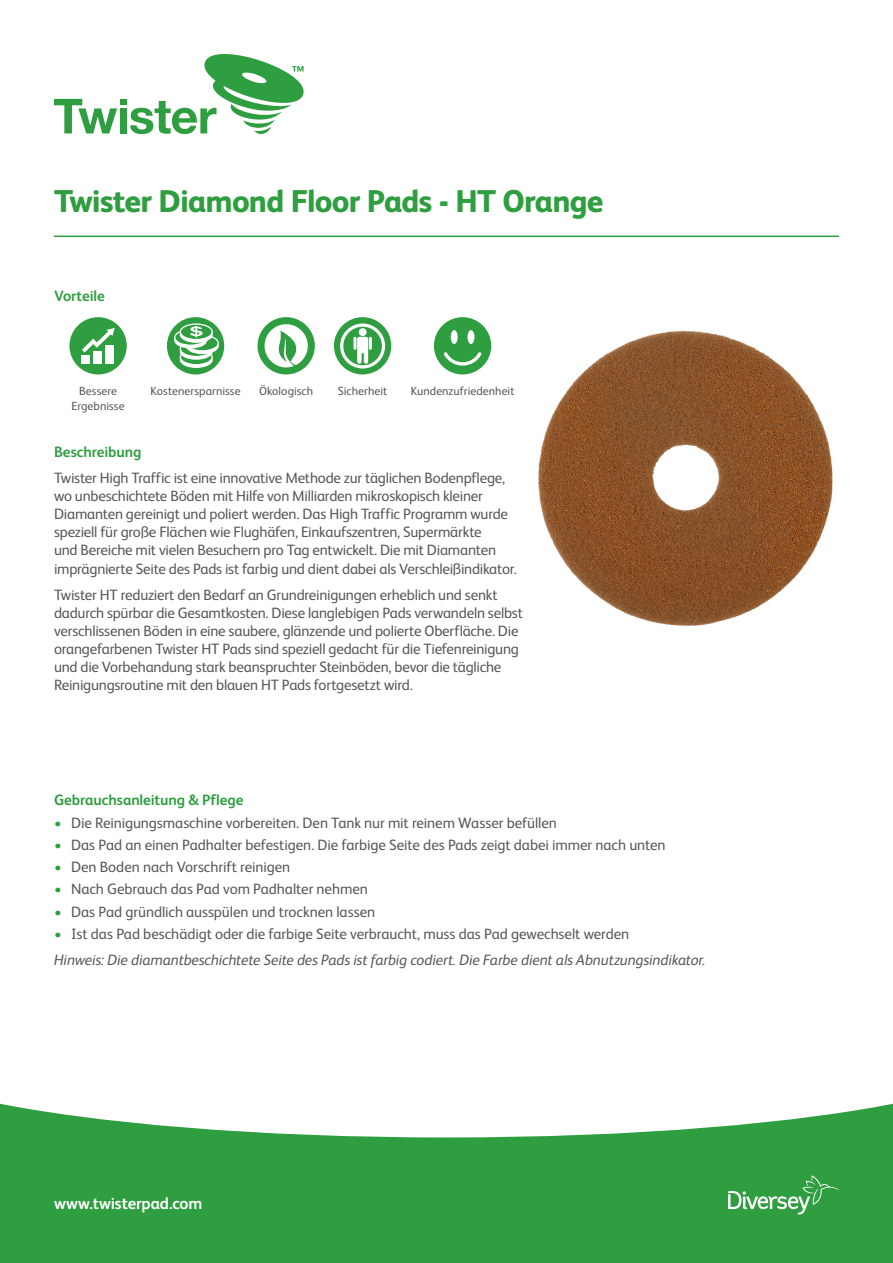
<style>
.page{position:relative;width:893px;height:1263px;background:#fff}
.page>*{position:absolute;margin:0;border:0;box-sizing:border-box;transform-origin:0 0}
.MainHead{font:800 31.5px "FS Albert Pro";letter-spacing:-.025em;color:#2f9e40}
.t1{font:700 16.5px "FS Albert Pro";letter-spacing:-.01em;color:#fff}
.Maintext{font:15px/18px "FS Albert Pro";letter-spacing:-.015em;color:#57585a}
.Maintext-2{font:italic 15px "FS Albert Pro";letter-spacing:-.01em;color:#57585a}
.Subheads{font:700 15px "FS Albert Pro";letter-spacing:-.005em;color:#2f9e40}
.Maintext-3{font:11.85px/14.2px "FS Albert Pro";letter-spacing:.005em;color:#57585a;text-align:center}
.s1{color:#2f9e40}
</style>
<div class="page">
<svg style="left:54px;top:54px;width:250px;height:81px"></svg>
<hr style="left:54px;top:236px;width:785px;height:1px;background:#2f9e40">
<svg style="left:0;top:1103px;width:893px;height:160px;fill:#2f9e40"></svg>
<svg style="left:728px;top:1175px;width:111px;height:39px;background:#4dac5c"></svg>
<div style="left:69px;top:317px;width:58px;height:57px;background:#2f9e40;border-radius:50%"></div>
<svg style="left:82px;top:328px;width:33px;height:24px"></svg>
<div style="left:81px;top:355px;width:9px;height:9px;background:#fff"></div>
<div style="left:93px;top:351px;width:9px;height:13px;background:#fff"></div>
<div style="left:105px;top:345px;width:9px;height:19px;background:#fff"></div>
<div style="left:167px;top:317px;width:57px;height:57px;background:#2f9e40;border-radius:50%"></div>
<svg style="left:174px;top:323px;width:45px;height:45px"></svg>
<svg style="left:257px;top:317px;width:58px;height:57px"></svg>
<div style="left:334px;top:317px;width:57px;height:57px;background:#2f9e40;border-radius:50%"></div>
<svg style="left:340px;top:323px;width:45px;height:45px"></svg>
<div style="left:434px;top:317px;width:57px;height:57px;background:#2f9e40;border-radius:50%"></div>
<svg style="left:444px;top:352px;width:37px;height:14px"></svg>
<div style="left:451px;top:330px;width:7px;height:14px;background:#fff;border-radius:50%"></div>
<div style="left:467px;top:330px;width:7px;height:14px;background:#fff;border-radius:50%"></div>
<img style="left:537px;top:330px;width:296px;height:296px">
<p class="MainHead" style="left:54px;top:177px;width:551px">Twister Diamond Floor Pads - HT Orange</p>
<p class="Subheads" style="left:54px;top:285px;width:52px">Vorteile</p>
<p class="Maintext-3" style="left:72px;top:383px;width:55px">Bessere<br>Ergebnisse</p>
<p class="Maintext-3" style="left:151px;top:383px;width:91px">Kostenersparnisse</p>
<p class="Maintext-3" style="left:259px;top:383px;width:56px">Ökologisch</p>
<p class="Maintext-3" style="left:338px;top:383px;width:51px">Sicherheit</p>
<p class="Maintext-3" style="left:411px;top:383px;width:105px">Kundenzufriedenheit</p>
<p class="Subheads" style="left:54px;top:441px;width:89px">Beschreibung</p>
<p class="Maintext" style="left:54px;top:468px;width:464px">Twister High Traffic ist eine innovative Methode zur täglichen Bodenpflege, wo unbeschichtete Böden mit Hilfe von Milliarden mikroskopisch kleiner Diamanten gereinigt und poliert werden. Das High Traffic Programm wurde speziell für große Flächen wie Flughäfen, Einkaufszentren, Supermärkte<br>und Bereiche mit vielen Besuchern pro Tag entwickelt. Die mit Diamanten imprägnierte Seite des Pads ist farbig und dient dabei als Verschleißindikator.</p>
<p class="Maintext" style="left:54px;top:585px;width:471px">Twister HT reduziert den Bedarf an Grundreinigungen erheblich und senkt dadurch spürbar die Gesamtkosten. Diese langlebigen Pads verwandeln selbst verschlissenen Böden in eine saubere, glänzende und polierte Oberfläche. Die orangefarbenen Twister HT Pads sind speziell gedacht für die Tiefenreinigung und die Vorbehandung stark beanspruchter Steinböden, bevor die tägliche Reinigungsroutine mit den blauen HT Pads fortgesetzt wird.</p>
<p class="Subheads" style="left:54px;top:789px;width:191px">Gebrauchsanleitung &amp; Pflege</p>
<p class="Maintext" style="left:54px;top:812px;width:504px"><span class="s1">•</span> Die Reinigungsmaschine vorbereiten. Den Tank nur mit reinem Wasser befüllen</p>
<p class="Maintext" style="left:54px;top:834px;width:613px"><span class="s1">•</span> Das Pad an einen Padhalter befestigen. Die farbige Seite des Pads zeigt dabei immer nach unten</p>
<p class="Maintext" style="left:54px;top:857px;width:238px"><span class="s1">•</span> Den Boden nach Vorschrift reinigen</p>
<p class="Maintext" style="left:54px;top:879px;width:315px"><span class="s1">•</span> Nach Gebrauch das Pad vom Padhalter nehmen</p>
<p class="Maintext" style="left:54px;top:901px;width:323px"><span class="s1">•</span> Das Pad gründlich ausspülen und trocknen lassen</p>
<p class="Maintext" style="left:54px;top:923px;width:577px"><span class="s1">•</span> Ist das Pad beschädigt oder die farbige Seite verbraucht, muss das Pad gewechselt werden</p>
<p class="Maintext-2" style="left:54px;top:950px;width:653px">Hinweis: Die diamantbeschichtete Seite des Pads ist farbig codiert. Die Farbe dient als Abnutzungsindikator.</p>
<p class="t1" style="left:54px;top:1192px;width:150px">www.twisterpad.com</p>
</div>
